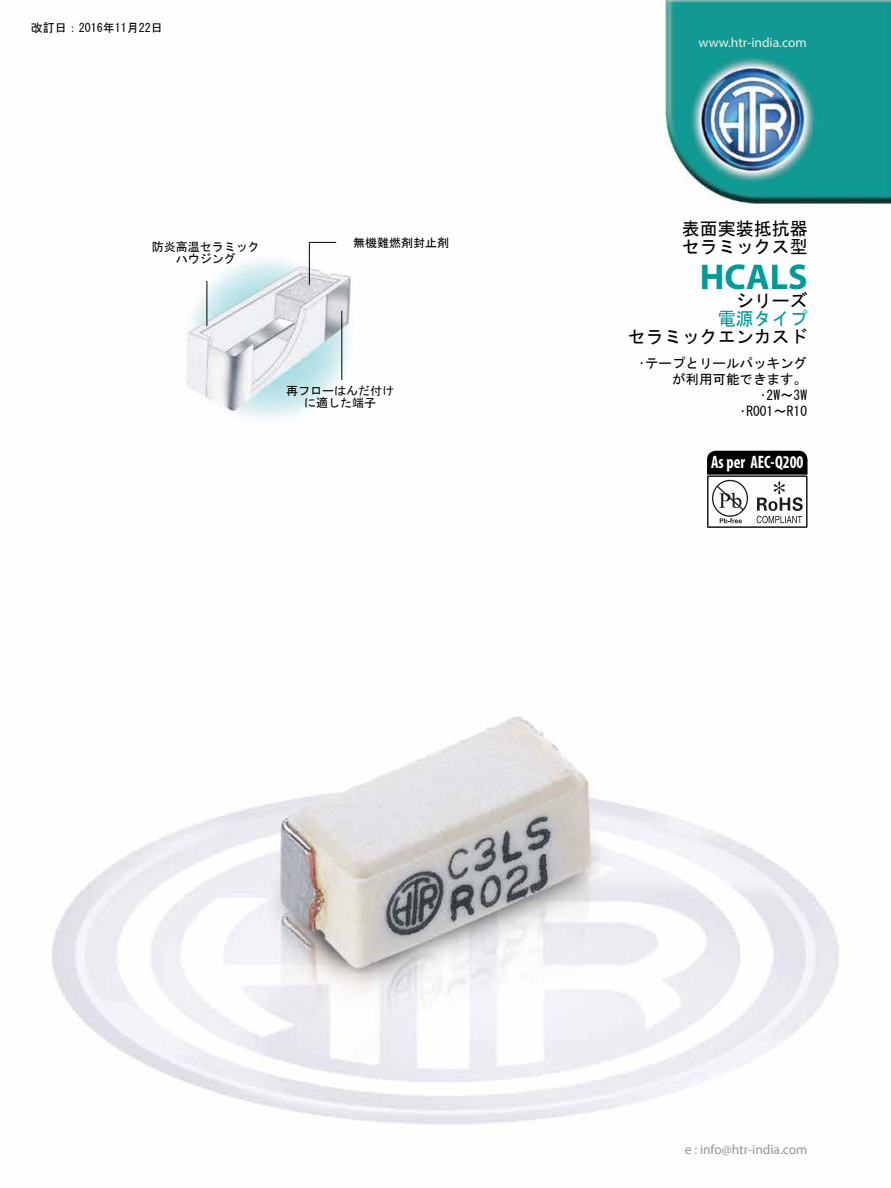
<style>
.page{position:relative;width:891px;height:1188px;background:#fff}
.page>*{position:absolute;margin:0;border:0;box-sizing:border-box;transform-origin:0 0}
.t1{font:700 36px "Myriad Pro";color:#009b98}
.t2{font:18px/18px "MS Gothic";color:#000}
.t3{font:700 condensed 18px "Myriad Pro";color:#fff;scale:.9 1}
.t4{font:18px "MS Gothic";color:#009b98}
.t5{font:13.5px/16.2px "MS Gothic";color:#000;text-align:right}
.t6{font:13.5px "Myriad Pro";color:#939598}
.t7{font:13.5px "Myriad Pro";color:#e3f2e7}
.t8{font:12px/12px "MS Gothic";color:#000;text-align:center}
</style>
<div class="page">
<img style="left:52px;top:0;width:839px;height:1125px">
<hr style="left:309px;top:242px;width:1px;height:43px;background:#000">
<hr style="left:207px;top:281px;width:1px;height:45px;background:#000">
<hr style="left:341px;top:311px;width:1px;height:69px;background:#000">
<svg style="left:309px;top:242px;width:27px;height:1px"></svg>
<svg style="left:707px;top:451px;width:101px;height:77px"></svg>
<p class="t8" style="left:31px;top:22px;width:134px">改訂日：2016年11月22日</p>
<p class="t8" style="left:152px;top:241px;width:109px">防炎高温セラミック</p>
<p class="t8" style="left:353px;top:237px;width:97px">無機難燃剤封止剤</p>
<p class="t8" style="left:176px;top:253px;width:61px">ハウジング</p>
<p class="t8" style="left:286px;top:385px;width:109px">再フローはんだ付けに適した端子</p>
<p class="t7" style="left:699px;top:34px;width:110px">www.htr-india.com</p>
<h2 class="t2" style="left:682px;top:220px;width:127px">表面実装抵抗器セラミックス型</h2>
<h1 class="t1" style="left:700px;top:254px;width:110px">HCALS</h1>
<h2 class="t2" style="left:736px;top:292px;width:73px">シリーズ</h2>
<h2 class="t4" style="left:718px;top:310px;width:91px">電源タイプ</h2>
<h2 class="t2" style="left:628px;top:328px;width:181px">セラミックエンカスド</h2>
<p class="t5" style="left:638px;top:355px;width:170px">•テープとリールパッキングが利用可能できます。</p>
<p class="t5" style="left:760px;top:387px;width:49px">•2W〜3W</p>
<p class="t5" style="left:740px;top:403px;width:69px">•R001〜R10</p>
<h2 class="t3" style="left:711px;top:451px;width:104px">As per AEC-Q200</h2>
<p class="t6" style="left:685px;top:1141px;width:124px">e : info@htr-india.com</p>
</div>
